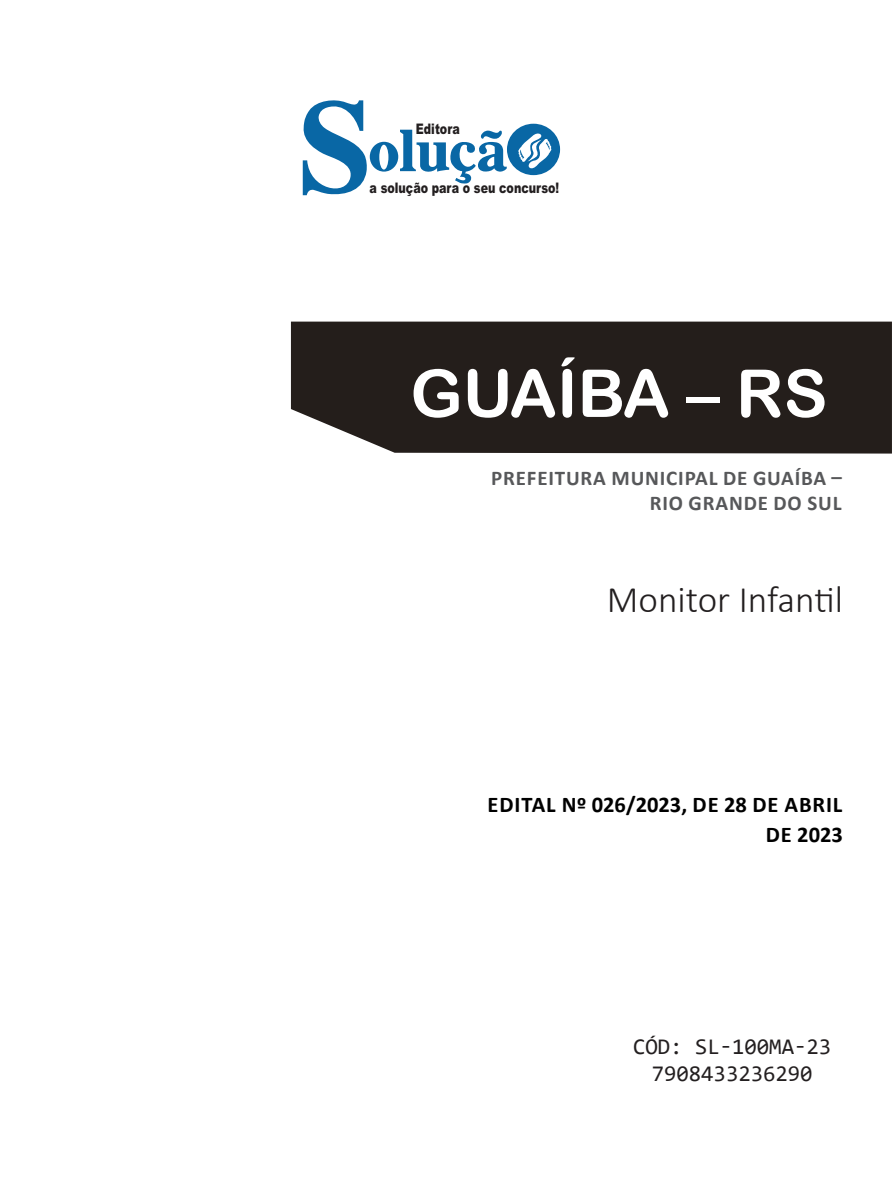
<style>
.page{position:relative;width:893px;height:1191px;background:#fff}
.page>*{position:absolute;margin:0;border:0;box-sizing:border-box;transform-origin:0 0}
.TÍTULO_MATÉRIA{font:66px "Arial Rounded MT Bold";color:#fff}
.CARGO{font:300 37.5px "Calibri";color:#231f20}
.EDITAL{font:700 22.5px/30px "Calibri";letter-spacing:.03em;color:#000;text-align:right}
.SKU_CÓD{font:22.5px "Consolas";color:#231f20}
.SUBTÍTULO{font:700 21px "Calibri";letter-spacing:.04em;color:#57585a}
.t1{font:900 14.55px "Arial";color:#231f20;scale:.76 1}
</style>
<div class="page">
<div style="left:291px;top:321px;width:601px;height:132px;background:#241e1b"></div>
<svg style="left:303px;top:100px;width:257px;height:96px"></svg>
<p class="t1" style="left:416px;top:118px;width:59px">Editora</p>
<p class="t1" style="left:370px;top:178px;width:251px">a solução para o seu concurso!</p>
<p class="TÍTULO_MATÉRIA" style="left:410px;top:354px;width:419px">GUAÍBA – RS</p>
<p class="SUBTÍTULO" style="left:491px;top:463px;width:352px">PREFEITURA MUNICIPAL DE GUAÍBA –</p>
<p class="SUBTÍTULO" style="left:650px;top:488px;width:193px">RIO GRANDE DO SUL</p>
<p class="CARGO" style="left:607px;top:576px;width:238px">Monitor Infantil</p>
<p class="EDITAL" style="left:488px;top:789px;width:357px">EDITAL Nº 026/2023, DE 28 DE ABRIL<br>DE 2023</p>
<p class="SKU_CÓD" style="left:633px;top:1030px;width:199px">CÓD: SL-100MA-23</p>
<p class="SKU_CÓD" style="left:652px;top:1057px;width:162px">7908433236290</p>
</div>
